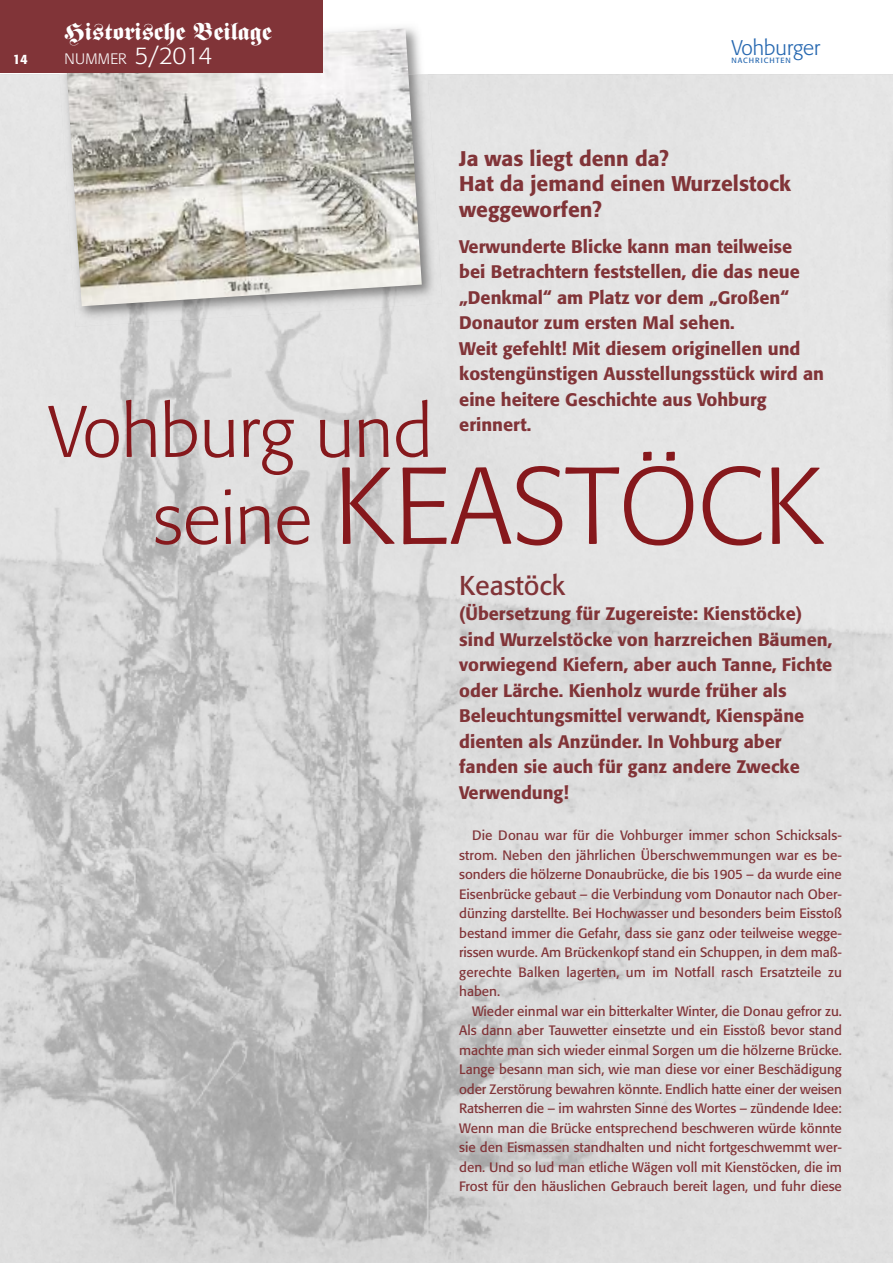
<style>
.page{position:relative;width:893px;height:1263px;background:#fff}
.page>*{position:absolute;margin:0;border:0;box-sizing:border-box;transform-origin:0 0}
.t1{font:300 108px "Formata";color:#86181c}
.t2{font:300 72px "Formata";color:#86181c}
.t3{font:27px "Formata";color:#813438}
.t4{font:24px "Fette Fraktur";color:#fff}
.t5{font:500 21px/25.5px "Formata";color:#813438}
.t6{font:300 21px "Formata";color:#2567b0}
.t7{font:500 18px/25.5px "Formata";color:#813438}
.t8{font:300 15px "Formata";letter-spacing:.02em;color:#fff}
.t9{font:13.5px/19.5px "Formata";color:#813438;text-align:justify}
.t10{font:500 13.5px "Formata";color:#fff}
.t11{font:7.5px "Formata";letter-spacing:.13em;color:#2567b0}
.s1{font-size:24px}
.s2{font-size:72px}
</style>
<div class="page">
<img style="left:0;top:74px;width:893px;height:1189px">
<div style="left:886px;top:142px;width:7px;height:290px;background:#e2e2e2"></div>
<img style="left:59px;top:74px;width:383px;height:253px">
<img style="left:65px;top:28px;width:357px;height:278px">
<div style="left:0;top:0;width:323px;height:72px;background:#813438"></div>
<h3 class="t4" style="left:64px;top:23px;width:209px">Historische Beilage</h3>
<p class="t10" style="left:13px;top:53px;width:17px">14</p>
<p class="t8" style="left:64px;top:52px;width:150px">NUMMER <span class="s1">5/2014</span></p>
<h3 class="t6" style="left:731px;top:39px;width:90px">Vohburger</h3>
<p class="t11" style="left:731px;top:57px;width:61px">NACHRICHTEN</p>
<h3 class="t5" style="left:459px;top:147px;width:333px">Ja was liegt denn da?<br>Hat da jemand einen Wurzelstock weggeworfen?</h3>
<p class="t7" style="left:459px;top:235px;width:366px">Verwunderte Blicke kann man teilweise<br>bei Betrachtern feststellen, die das neue „Denkmal“ am Platz vor dem „Großen“ Donautor zum ersten Mal sehen.<br>Weit gefehlt! Mit diesem originellen und kostengünstigen Ausstellungsstück wird an eine heitere Geschichte aus Vohburg erinnert.</p>
<h2 class="t2" style="left:48px;top:401px;width:386px">Vohburg und</h2>
<h1 class="t1" style="left:153px;top:460px;width:672px"><span class="s2">seine</span> KEASTÖCK</h1>
<h3 class="t3" style="left:459px;top:574px;width:108px">Keastöck</h3>
<p class="t7" style="left:459px;top:603px;width:374px">(Übersetzung für Zugereiste: Kienstöcke) sind Wurzelstöcke von harzreichen Bäumen, vorwiegend Kiefern, aber auch Tanne, Fichte oder Lärche. Kienholz wurde früher als Beleuchtungsmittel verwandt, Kienspäne dienten als Anzünder. In Vohburg aber fanden sie auch für ganz andere Zwecke Verwendung!</p>
<p class="t9" style="left:459px;top:827px;width:384px;text-indent:13px">Die Donau war für die Vohburger immer schon Schicksals&shy;strom. Neben den jährlichen Überschwemmungen war es be&shy;sonders die hölzerne Donaubrücke, die bis 1905 – da wurde eine Eisenbrücke gebaut – die Verbindung vom Donautor nach Ober&shy;dünzing darstellte. Bei Hochwasser und besonders beim Eisstoß bestand immer die Gefahr, dass sie ganz oder teilweise wegge&shy;rissen wurde. Am Brückenkopf stand ein Schuppen, in dem maß&shy;gerechte Balken lagerten, um im Notfall rasch Ersatzteile zu haben.</p>
<p class="t9" style="left:459px;top:1002px;width:384px;text-indent:13px">Wieder einmal war ein bitterkalter Winter, die Donau gefror zu.<br>Als dann aber Tauwetter einsetzte und ein Eisstoß bevor stand machte man sich wieder einmal Sorgen um die hölzerne Brücke.<br>Lange besann man sich, wie man diese vor einer Beschädigung oder Zerstörung bewahren könnte. Endlich hatte einer der weisen Ratsherren die – im wahrsten Sinne des Wortes – zündende Idee:<br>Wenn man die Brücke entsprechend beschweren würde könnte sie den Eismassen standhalten und nicht fortgeschwemmt wer&shy;den. Und so lud man etliche Wägen voll mit Kienstöcken, die im Frost für den häuslichen Gebrauch bereit lagen, und fuhr diese</p>
</div>
